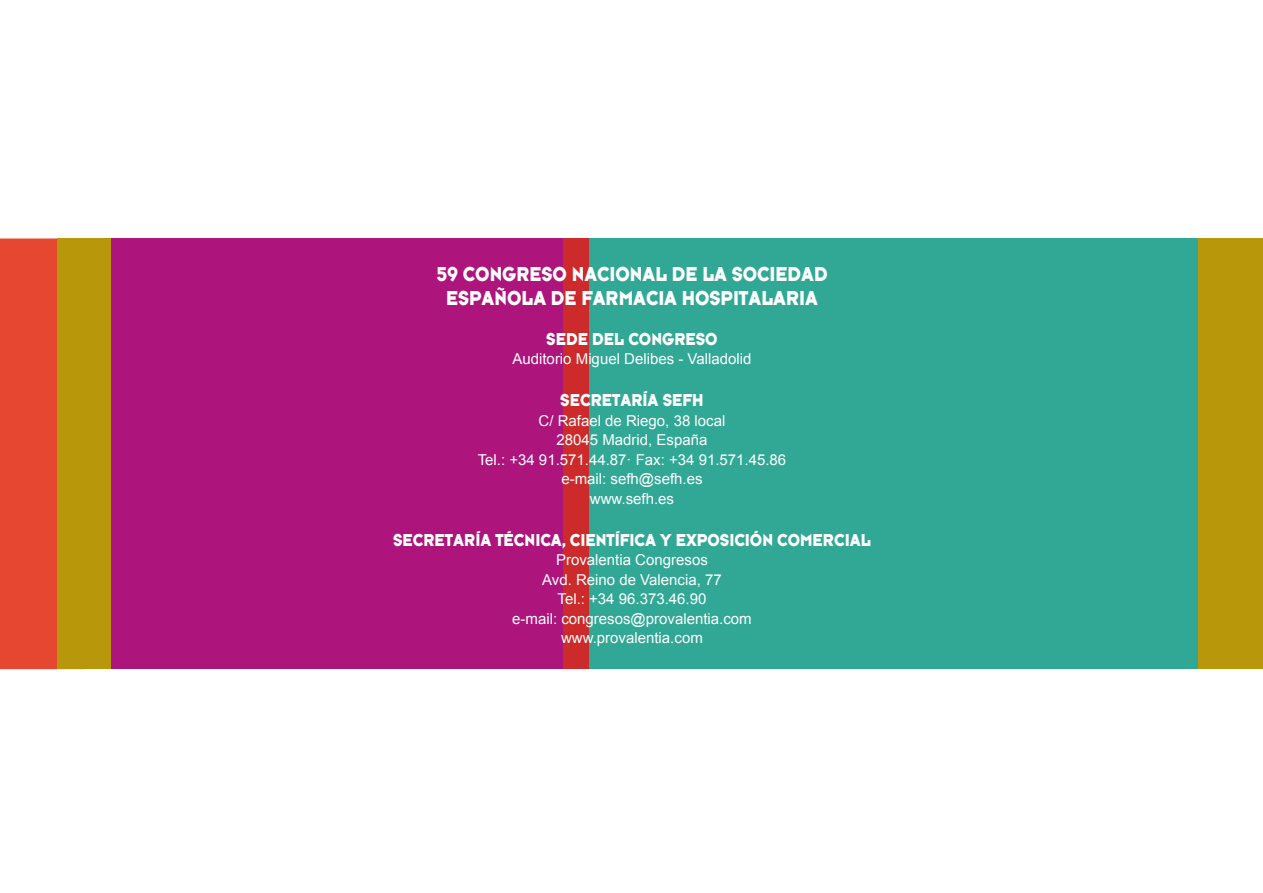
<style>
.page{position:relative;width:1263px;height:893px;background:#fff}
.page>*{position:absolute;margin:0;border:0;box-sizing:border-box;transform-origin:0 0}
.t1{font:21px/24px "Typeface Six";color:#fff;text-align:center;scale:.9 1}
.t2{font:18px "Typeface Six";color:#fff;scale:.9 1}
.t3{font:15px/19.5px "Arial";color:#fff;text-align:center}
</style>
<div class="page">
<div style="left:0;top:238px;width:85px;height:431px;background:#e64731"></div>
<div style="left:57px;top:238px;width:133px;height:431px;background:#b8970b"></div>
<div style="left:563px;top:238px;width:102px;height:431px;background:#cd2a2b"></div>
<div style="left:589px;top:238px;width:620px;height:431px;background:#31a896"></div>
<div style="left:1199px;top:238px;width:64px;height:431px;background:#b8970b"></div>
<div style="left:111px;top:238px;width:452px;height:431px;background:#ad147c"></div>
<h1 class="t1" style="left:436px;top:262px;width:436px">59 CONGRESO NACIONAL DE LA SOCIEDAD<br>ESPAÑOLA DE FARMACIA HOSPITALARIA</h1>
<p class="t2" style="left:546px;top:327px;width:192px">SEDE DEL CONGRESO</p>
<p class="t3" style="left:512px;top:349px;width:240px">Auditorio Miguel Delibes - Valladolid</p>
<p class="t2" style="left:560px;top:389px;width:161px">SECRETARÍA SEFH</p>
<p class="t3" style="left:478px;top:411px;width:310px">C/ Rafael de Riego, 38 local<br>28045 Madrid, España<br>Tel.: +34 91.571.44.87· Fax: +34 91.571.45.86 e-mail: sefh@sefh.es<br>www.sefh.es</p>
<p class="t2" style="left:393px;top:528px;width:532px">SECRETARÍA TÉCNICA, CIENTÍFICA Y EXPOSICIÓN COMERCIAL</p>
<p class="t3" style="left:512px;top:550px;width:241px">Provalentia Congresos<br>Avd. Reino de Valencia, 77<br>Tel.: +34 96.373.46.90<br>e-mail: congresos@provalentia.com www.provalentia.com</p>
</div>
